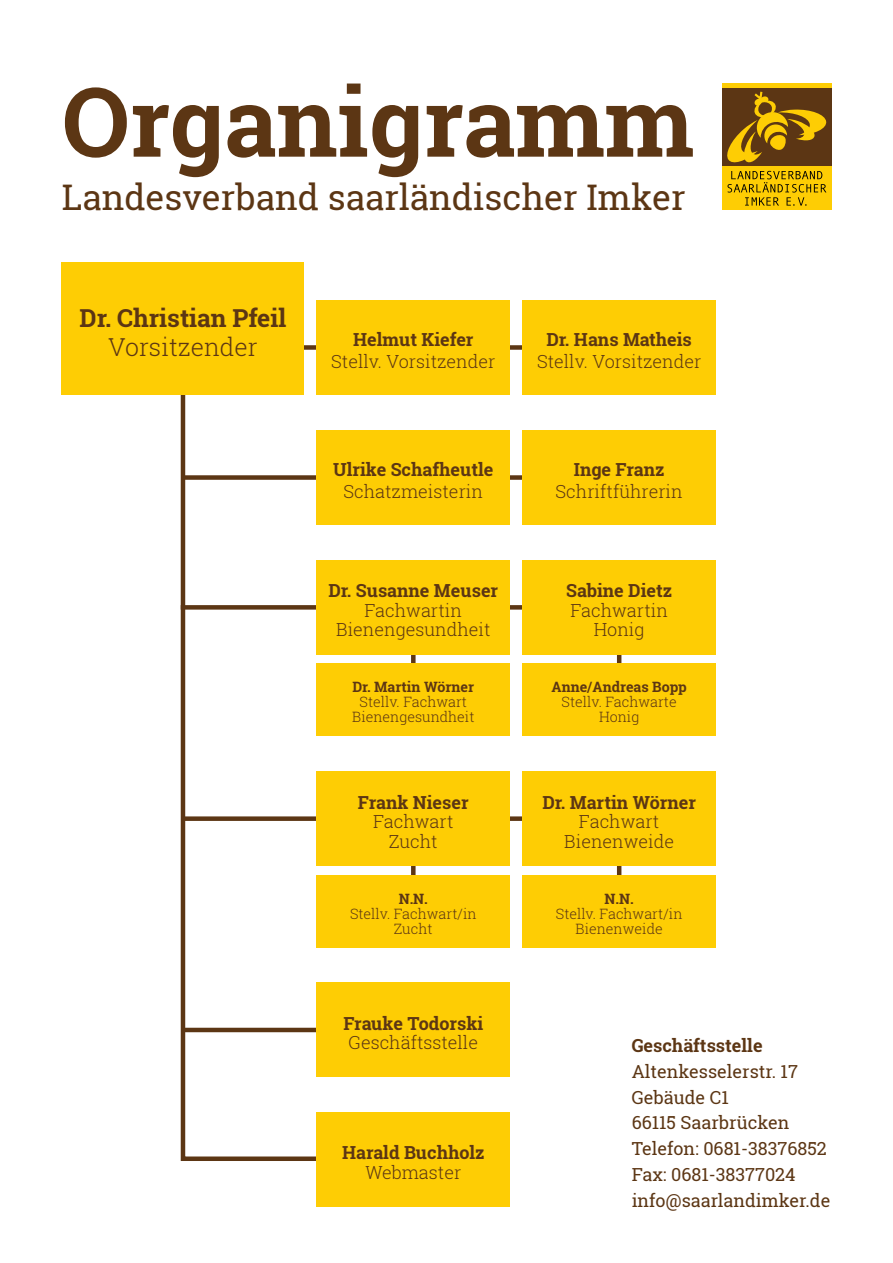
<style>
.page{position:relative;width:893px;height:1263px;background:#fff}
.page>*{position:absolute;margin:0;border:0;box-sizing:border-box;transform-origin:0 0}
.t1{font:700 96px "Roboto Slab";color:#5c3614}
.t2{font:35.25px "Roboto Slab";color:#5c3614}
.t3{font:700 24.75px "Roboto Slab";color:#5c3614}
.t4{font:300 24.75px "Roboto Slab";color:#5c3614}
.t5{font:300 18px/19.5px "Roboto Slab";color:#5c3614;text-align:center}
.t6{font:700 18px "Roboto Slab";color:#5c3614}
.t7{font:18px/25.8px "Roboto Slab";color:#5c3614}
.t8{font:300 14.25px/15px "Roboto Slab";color:#5c3614;text-align:center}
.t9{font:700 14.25px "Roboto Slab";color:#5c3614}
</style>
<div class="page">
<div style="left:722px;top:84px;width:109px;height:126px;background:#fecd04"></div>
<div style="left:722px;top:88px;width:109px;height:78px;background:#5c3614"></div>
<svg style="left:727px;top:171px;width:99px;height:35px"></svg>
<svg style="left:727px;top:91px;width:100px;height:72px"></svg>
<svg style="left:180px;top:343px;width:452px;height:820px"></svg>
<div style="left:183px;top:475px;width:392px;height:5px;background:#5c3614"></div>
<div style="left:181px;top:605px;width:408px;height:5px;background:#5c3614"></div>
<div style="left:183px;top:816px;width:444px;height:5px;background:#5c3614"></div>
<hr style="left:617px;top:826px;width:4px;height:76px;background:#5c3614">
<svg style="left:617px;top:654px;width:4px;height:10px"></svg>
<div style="left:411px;top:836px;width:5px;height:60px;background:#5c3614"></div>
<svg style="left:411px;top:654px;width:5px;height:10px"></svg>
<hr style="left:183px;top:1028px;width:185px;height:4px;background:#5c3614">
<div style="left:62px;top:262px;width:242px;height:133px;background:#fecd04"></div>
<div style="left:317px;top:983px;width:193px;height:94px;background:#fecd04"></div>
<div style="left:317px;top:1113px;width:193px;height:94px;background:#fecd04"></div>
<div style="left:317px;top:301px;width:193px;height:94px;background:#fecd04"></div>
<div style="left:522px;top:301px;width:194px;height:94px;background:#fecd04"></div>
<div style="left:317px;top:430px;width:193px;height:95px;background:#fecd04"></div>
<div style="left:522px;top:430px;width:194px;height:95px;background:#fecd04"></div>
<div style="left:317px;top:560px;width:193px;height:94px;background:#fecd04"></div>
<div style="left:317px;top:664px;width:193px;height:72px;background:#fecd04"></div>
<div style="left:522px;top:560px;width:194px;height:94px;background:#fecd04"></div>
<div style="left:522px;top:664px;width:194px;height:72px;background:#fecd04"></div>
<div style="left:317px;top:771px;width:193px;height:95px;background:#fecd04"></div>
<div style="left:317px;top:875px;width:193px;height:72px;background:#fecd04"></div>
<div style="left:522px;top:771px;width:194px;height:95px;background:#fecd04"></div>
<div style="left:522px;top:875px;width:194px;height:72px;background:#fecd04"></div>
<h1 class="t1" style="left:62px;top:56px;width:634px">Organigramm</h1>
<h2 class="t2" style="left:62px;top:173px;width:625px">Landesverband saarländischer Imker</h2>
<h3 class="t3" style="left:80px;top:301px;width:208px">Dr. Christian Pfeil</h3>
<h3 class="t4" style="left:108px;top:330px;width:151px">Vorsitzender</h3>
<p class="t6" style="left:353px;top:327px;width:122px">Helmut Kiefer</p>
<p class="t5" style="left:331px;top:351px;width:166px">Stellv. Vorsitzender</p>
<p class="t6" style="left:333px;top:457px;width:162px">Ulrike Schafheutle</p>
<p class="t5" style="left:343px;top:481px;width:141px">Schatzmeisterin</p>
<p class="t6" style="left:328px;top:578px;width:171px">Dr. Susanne Meuser</p>
<p class="t5" style="left:336px;top:600px;width:156px">Fachwartin<br>Bienengesundheit</p>
<p class="t9" style="left:352px;top:677px;width:123px">Dr. Martin Wörner</p>
<p class="t8" style="left:352px;top:694px;width:124px">Stellv. Fachwart<br>Bienengesundheit</p>
<p class="t6" style="left:358px;top:790px;width:112px">Frank Nieser</p>
<p class="t5" style="left:373px;top:811px;width:82px">Fachwart<br>Zucht</p>
<p class="t9" style="left:399px;top:889px;width:31px">N.N.</p>
<p class="t8" style="left:350px;top:905px;width:128px">Stellv. Fachwart/in<br>Zucht</p>
<p class="t6" style="left:343px;top:1011px;width:141px">Frauke Todorski</p>
<p class="t5" style="left:349px;top:1032px;width:131px">Geschäftsstelle</p>
<p class="t6" style="left:342px;top:1140px;width:144px">Harald Buchholz</p>
<p class="t5" style="left:365px;top:1162px;width:97px">Webmaster</p>
<p class="t6" style="left:546px;top:327px;width:147px">Dr. Hans Matheis</p>
<p class="t5" style="left:537px;top:351px;width:166px">Stellv. Vorsitzender</p>
<p class="t6" style="left:574px;top:457px;width:92px">Inge Franz</p>
<p class="t5" style="left:556px;top:481px;width:129px">Schriftführerin</p>
<p class="t6" style="left:566px;top:578px;width:107px">Sabine Dietz</p>
<p class="t5" style="left:570px;top:600px;width:99px">Fachwartin<br>Honig</p>
<p class="t9" style="left:551px;top:677px;width:137px">Anne/Andreas Bopp</p>
<p class="t8" style="left:562px;top:694px;width:117px">Stellv. Fachwarte<br>Honig</p>
<p class="t6" style="left:542px;top:790px;width:155px">Dr. Martin Wörner</p>
<p class="t5" style="left:564px;top:811px;width:112px">Fachwart<br>Bienenweide</p>
<p class="t9" style="left:604px;top:889px;width:31px">N.N.</p>
<p class="t8" style="left:556px;top:905px;width:128px">Stellv. Fachwart/in<br>Bienenweide</p>
<p class="t6" style="left:632px;top:1033px;width:132px">Geschäftsstelle</p>
<p class="t7" style="left:632px;top:1058px;width:200px">Altenkesselerstr. 17<br>Gebäude C1<br>66115 Saarbrücken<br>Telefon: 0681-38376852<br>Fax: 0681-38377024 info@saarlandimker.de</p>
</div>
